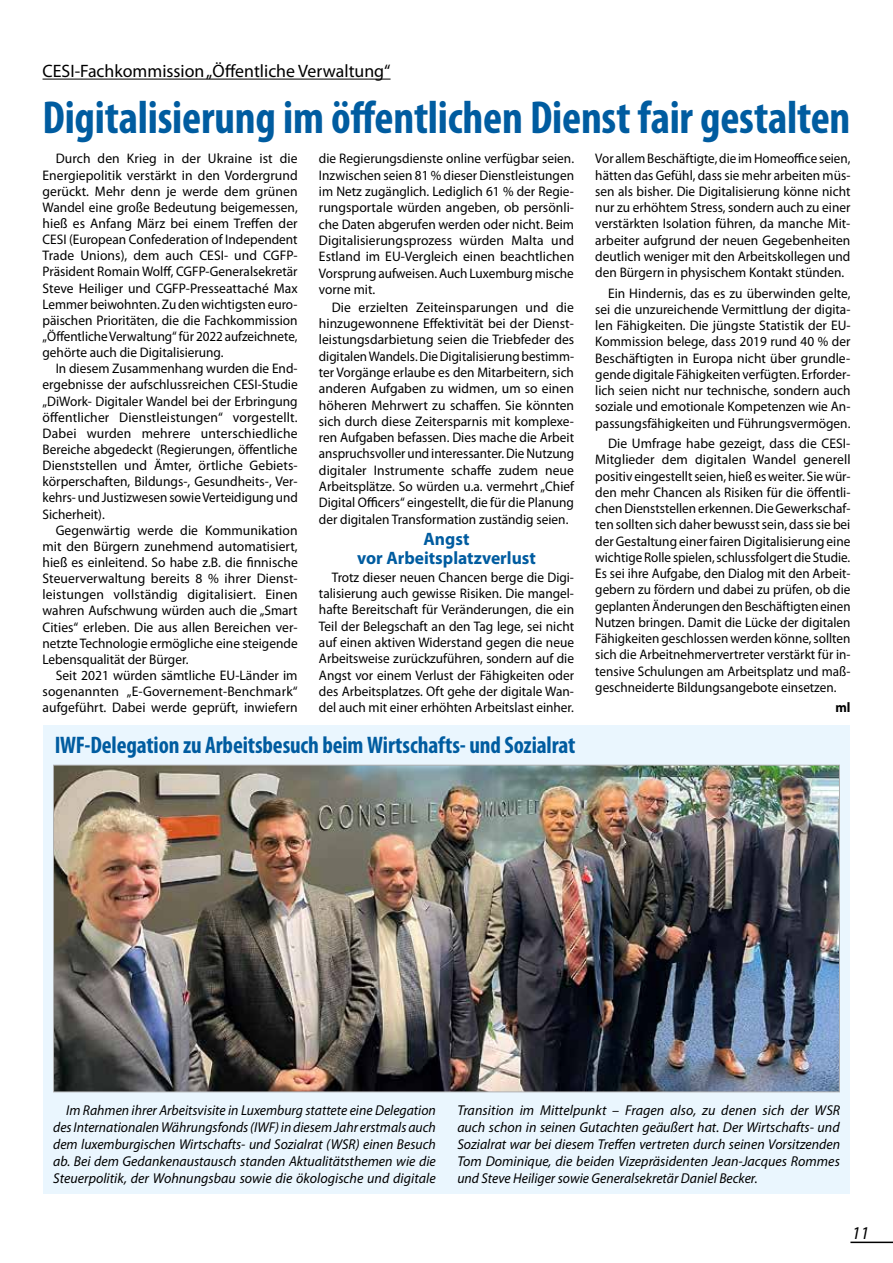
<style>
.page{position:relative;width:893px;height:1263px;background:#fff}
.page>*{position:absolute;margin:0;border:0;box-sizing:border-box;transform-origin:0 0}
.t1{font:700 condensed 46.5px "Myriad Pro";letter-spacing:-.005em;color:#005ca0}
.t2{font:700 condensed 24px "Myriad Pro";letter-spacing:-.005em;color:#005ca0}
.t3{font:18px "Myriad Pro";color:#000}
.t4{font:700 18px/19.6px "Myriad Pro";color:#005ca0;text-align:center}
.t5{font:italic 18px "Myriad Pro";color:#000}
.t6{font:italic 14.25px/17px "Myriad Pro";color:#000;text-align:justify;scale:.96 1}
.t7{font:italic 14.25px/17px "Myriad Pro";color:#000;text-align:justify}
.t8{font:13.8px/16.2px "Myriad Pro";color:#000;text-align:justify}
.t9{font:13.8px/16.4px "Myriad Pro";color:#000;text-align:justify;scale:.96 1}
.t10{font:13.8px/16.2px "Myriad Pro";color:#000;text-align:justify;scale:.94 1}
.t11{font:700 13.8px "Myriad Pro";color:#000;scale:.96 1}
</style>
<div class="page">
<div style="left:43px;top:725px;width:807px;height:469px;background:#eaf6fe"></div>
<hr style="left:850px;top:1241px;width:43px;height:2px;background:#000">
<img style="left:55px;top:767px;width:783px;height:323px">
<hr style="left:43px;top:79px;width:348px;height:1px;background:#000">
<h3 class="t3" style="left:43px;top:60px;width:350px">CESI-Fachkommission „Öffentliche Verwaltung“</h3>
<h1 class="t1" style="left:43px;top:88px;width:809px">Digitalisierung im öffentlichen Dienst fair gestalten</h1>
<p class="t8" style="left:43px;top:151px;width:257px;text-indent:13px">Durch den Krieg in der Ukraine ist die Energiepolitik verstärkt in den Vordergrund gerückt. Mehr denn je werde dem grünen Wandel eine große Bedeutung beigemessen, hieß es Anfang März bei einem Treffen der CESI (European Confederation of Independent Trade Unions), dem auch CESI- und CGFP-Präsident Romain Wolff, CGFP-Generalsekretär Steve Heiliger und CGFP-Presseattaché Max Lemmer beiwohnten. Zu den wichtigsten euro&shy;päischen Prioritäten, die die Fachkommission „Öffentliche Verwaltung“ für 2022 aufzeichnete, gehörte auch die Digitalisierung.</p>
<p class="t9" style="left:43px;top:360px;width:267px;text-indent:13px">In diesem Zusammenhang wurden die End&shy;ergebnisse der aufschlussreichen CESI-Studie „DiWork- Digitaler Wandel bei der Erbringung öffentlicher Dienstleistungen“ vorgestellt.<br>Dabei wurden mehrere unterschiedliche Bereiche abgedeckt (Regierungen, öffentliche Dienststellen und Ämter, örtliche Gebiets&shy;körperschaften, Bildungs-, Gesundheits-, Ver&shy;kehrs- und Justizwesen sowie Verteidigung und Sicherheit).</p>
<p class="t8" style="left:43px;top:522px;width:257px;text-indent:13px">Gegenwärtig werde die Kommunikation mit den Bürgern zunehmend automatisiert, hieß es einleitend. So habe z.B. die finnische Steuerverwaltung bereits 8 % ihrer Dienst&shy;leistungen vollständig digitalisiert. Einen wahren Aufschwung würden auch die „Smart Cities“ erleben. Die aus allen Bereichen ver&shy;netzte Technologie ermögliche eine steigende Lebensqualität der Bürger.</p>
<p class="t8" style="left:43px;top:667px;width:257px;text-indent:13px">Seit 2021 würden sämtliche EU-Länder im sogenannten „E-Governement-Benchmark“ aufgeführt. Dabei werde geprüft, inwiefern</p>
<p class="t9" style="left:319px;top:150px;width:267px">die Regierungsdienste online verfügbar seien.<br>Inzwischen seien 81 % dieser Dienstleistungen im Netz zugänglich. Lediglich 61 % der Regie&shy;rungsportale würden angeben, ob persönli&shy;che Daten abgerufen werden oder nicht. Beim Digitalisierungsprozess würden Malta und Estland im EU-Vergleich einen beachtlichen Vorsprung aufweisen. Auch Luxemburg mische vorne mit.</p>
<p class="t8" style="left:319px;top:298px;width:257px;text-indent:13px">Die erzielten Zeiteinsparungen und die hinzugewonnene Effektivität bei der Dienst&shy;leistungsdarbietung seien die Triebfeder des digitalen Wandels. Die Digitalisierung bestimm&shy;ter Vorgänge erlaube es den Mitarbeitern, sich anderen Aufgaben zu widmen, um so einen höheren Mehrwert zu schaffen. Sie könnten sich durch diese Zeitersparnis mit komplexe&shy;ren Aufgaben befassen. Dies mache die Arbeit anspruchsvoller und interessanter. Die Nutzung digitaler Instrumente schaffe zudem neue Arbeitsplätze. So würden u.a. vermehrt „Chief Digital Officers“ eingestellt, die für die Planung der digitalen Transformation zuständig seien.</p>
<h3 class="t4" style="left:357px;top:528px;width:180px">Angst<br>vor Arbeitsplatzverlust</h3>
<p class="t9" style="left:319px;top:569px;width:267px;text-indent:13px">Trotz dieser neuen Chancen berge die Digi&shy;talisierung auch gewisse Risiken. Die mangel&shy;hafte Bereitschaft für Veränderungen, die ein Teil der Belegschaft an den Tag lege, sei nicht auf einen aktiven Widerstand gegen die neue Arbeitsweise zurückzuführen, sondern auf die Angst vor einem Verlust der Fähigkeiten oder des Arbeitsplatzes. Oft gehe der digitale Wan&shy;del auch mit einer erhöhten Arbeitslast einher.</p>
<p class="t10" style="left:595px;top:151px;width:273px">Vor allem Beschäftigte, die im Homeoffice seien, hätten das Gefühl, dass sie mehr arbeiten müs&shy;sen als bisher. Die Digitalisierung könne nicht nur zu erhöhtem Stress, sondern auch zu einer verstärkten Isolation führen, da manche Mit&shy;arbeiter aufgrund der neuen Gegebenheiten deutlich weniger mit den Arbeitskollegen und den Bürgern in physischem Kontakt stünden.</p>
<p class="t8" style="left:595px;top:285px;width:257px;text-indent:13px">Ein Hindernis, das es zu überwinden gelte, sei die unzureichende Vermittlung der digita&shy;len Fähigkeiten. Die jüngste Statistik der EU-Kommission belege, dass 2019 rund 40 % der Beschäftigten in Europa nicht über grundle&shy;gende digitale Fähigkeiten verfügten. Erforder&shy;lich seien nicht nur technische, sondern auch soziale und emotionale Kompetenzen wie An&shy;passungsfähigkeiten und Führungsvermögen.</p>
<p class="t8" style="left:595px;top:435px;width:257px;text-indent:13px">Die Umfrage habe gezeigt, dass die CESI-Mitglieder dem digitalen Wandel generell positiv eingestellt seien, hieß es weiter. Sie wür&shy;den mehr Chancen als Risiken für die öffentli&shy;chen Dienststellen erkennen. Die Gewerkschaf&shy;ten sollten sich daher bewusst sein, dass sie bei der Gestaltung einer fairen Digitalisierung eine wichtige Rolle spielen, schlussfolgert die Studie.<br>Es sei ihre Aufgabe, den Dialog mit den Arbeit&shy;gebern zu fördern und dabei zu prüfen, ob die geplanten Änderungen den Beschäftigten einen Nutzen bringen. Damit die Lücke der digitalen Fähigkeiten geschlossen werden könne, sollten sich die Arbeitnehmervertreter verstärkt für in&shy;tensive Schulungen am Arbeitsplatz und maß&shy;geschneiderte Bildungsangebote einsetzen.</p>
<p class="t11" style="left:835px;top:699px;width:17px">ml</p>
<h2 class="t2" style="left:55px;top:730px;width:522px">IWF-Delegation zu Arbeitsbesuch beim Wirtschafts- und Sozialrat</h2>
<p class="t6" style="left:53px;top:1102px;width:400px;text-indent:13px">Im Rahmen ihrer Arbeitsvisite in Luxemburg stattete eine Delegation des Internationalen Währungsfonds (IWF) in diesem Jahr erstmals auch dem luxemburgischen Wirtschafts- und Sozialrat (WSR) einen Besuch ab. Bei dem Gedankenaustausch standen Aktualitätsthemen wie die Steuerpolitik, der Wohnungsbau sowie die ökologische und digitale</p>
<p class="t7" style="left:457px;top:1102px;width:384px">Transition im Mittelpunkt – Fragen also, zu denen sich der WSR auch schon in seinen Gutachten geäußert hat. Der Wirtschafts- und Sozialrat war bei diesem Treffen vertreten durch seinen Vorsitzenden Tom Dominique, die beiden Vizepräsidenten Jean-Jacques Rommes und Steve Heiliger sowie Generalsekretär Daniel Becker.</p>
<h3 class="t5" style="left:852px;top:1222px;width:19px">11</h3>
</div>
